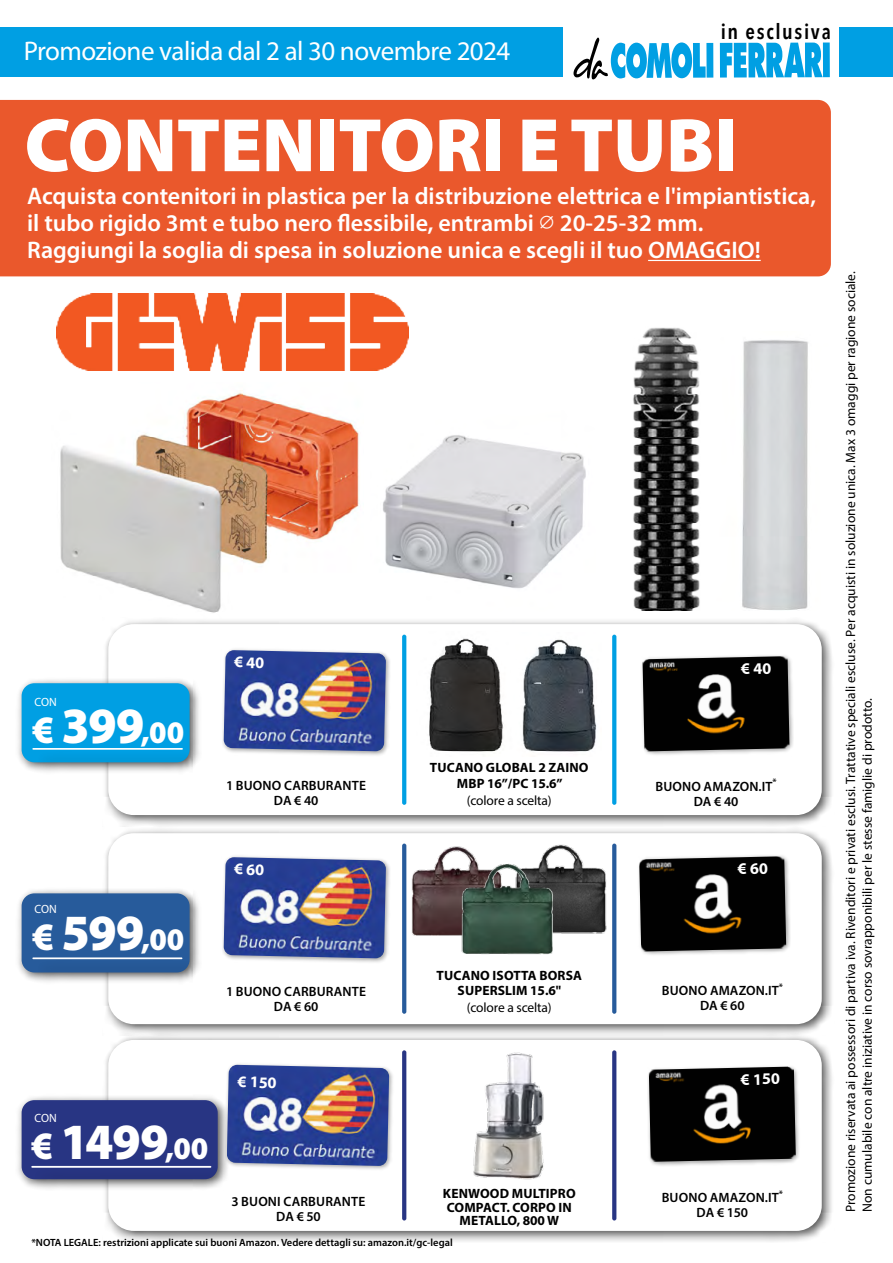
<style>
.page{position:relative;width:893px;height:1263px;background:#fff}
.page>*{position:absolute;margin:0;border:0;box-sizing:border-box;transform-origin:0 0}
.t1{font:900 76.5px "Myriad Pro";letter-spacing:-.005em;color:#fff}
.t2{font:900 51px "Myriad Pro";letter-spacing:-.02em;color:#fff}
.t3{font:27px "Myriad Pro";letter-spacing:-.02em;color:#fff}
.t4{font:600 24px/27px "Myriad Pro";color:#fff}
.t5{font:600 21.15px "Avenir Next Condensed";letter-spacing:.08em;color:#000}
.t6{font:700 16.2px "Myriad Pro";color:#fff}
.t7{font:13.5px/16.5px "Myriad Pro";color:#000}
.t8{font:600 13.5px/15px "Myriad Pro";letter-spacing:.01em;color:#000;text-align:center}
.t9{font:700 13.5px/13.5px "Myriad Pro";letter-spacing:.01em;color:#000;text-align:center}
.t10{font:12px "Myriad Pro";letter-spacing:-.005em;color:#fff}
.t11{font:600 10.5px "Myriad Pro";color:#000}
.s1{font-size:39px}
.s2{font-size:31.5px}
</style>
<div class="page">
<div style="left:0;top:100px;width:831px;height:176px;background:#ea582c"></div>
<hr style="left:648px;top:260px;width:113px;height:1px;background:#fff">
<img style="left:56px;top:293px;width:352px;height:78px">
<img style="left:742px;top:340px;width:66px;height:270px">
<img style="left:633px;top:327px;width:67px;height:283px">
<img style="left:383px;top:435px;width:203px;height:154px">
<img style="left:60px;top:390px;width:300px;height:223px">
<div style="left:102px;top:618px;width:732px;height:209px;background:#000;opacity:.68"></div>
<div style="left:108px;top:624px;width:714px;height:191px;background:#fff;border-radius:26px"></div>
<div style="left:102px;top:827px;width:732px;height:209px;background:#000;opacity:.68"></div>
<div style="left:108px;top:833px;width:714px;height:191px;background:#fff;border-radius:26px"></div>
<div style="left:102px;top:1033px;width:732px;height:210px;background:#000;opacity:.68"></div>
<div style="left:108px;top:1040px;width:714px;height:191px;background:#fff;border-radius:26px"></div>
<div style="left:16px;top:677px;width:186px;height:97px;background:#000;opacity:.68"></div>
<div style="left:22px;top:683px;width:168px;height:79px;background:#009fe3;border-radius:13px"></div>
<div style="left:36px;top:750px;width:165px;height:18px;background:#000;opacity:.2"></div>
<hr style="left:32px;top:748px;width:151px;height:2px;background:#fff">
<div style="left:16px;top:887px;width:186px;height:97px;background:#000;opacity:.68"></div>
<div style="left:22px;top:893px;width:168px;height:79px;background:#275b9b;border-radius:13px"></div>
<div style="left:16px;top:1094px;width:214px;height:97px;background:#000;opacity:.68"></div>
<div style="left:22px;top:1100px;width:196px;height:79px;background:#283583;border-radius:13px"></div>
<svg style="left:402px;top:635px;width:4px;height:170px"></svg>
<svg style="left:402px;top:843px;width:4px;height:171px"></svg>
<svg style="left:402px;top:1050px;width:4px;height:170px"></svg>
<svg style="left:612px;top:635px;width:4px;height:170px"></svg>
<svg style="left:612px;top:843px;width:4px;height:171px"></svg>
<svg style="left:612px;top:1050px;width:4px;height:170px"></svg>
<div style="left:36px;top:959px;width:165px;height:19px;background:#000;opacity:.2"></div>
<hr style="left:32px;top:957px;width:150px;height:2px;background:#fff">
<div style="left:35px;top:1168px;width:195px;height:18px;background:#000;opacity:.2"></div>
<hr style="left:31px;top:1166px;width:180px;height:2px;background:#fff">
<div style="left:222px;top:854px;width:169px;height:110px;background:#000;opacity:.35"></div>
<img style="left:224px;top:857px;width:162px;height:101px">
<div style="left:225px;top:1062px;width:169px;height:109px;background:#000;opacity:.35"></div>
<img style="left:227px;top:1065px;width:162px;height:101px">
<img style="left:429px;top:638px;width:168px;height:114px">
<img style="left:403px;top:843px;width:74px;height:95px">
<img style="left:540px;top:844px;width:67px;height:90px">
<img style="left:458px;top:862px;width:99px;height:93px">
<img style="left:473px;top:1052px;width:71px;height:128px">
<div style="left:640px;top:654px;width:154px;height:102px;background:#000;opacity:.35"></div>
<img style="left:642px;top:656px;width:147px;height:95px">
<div style="left:637px;top:854px;width:154px;height:102px;background:#000;opacity:.35"></div>
<img style="left:639px;top:856px;width:147px;height:95px">
<div style="left:647px;top:1064px;width:154px;height:102px;background:#000;opacity:.35"></div>
<img style="left:649px;top:1066px;width:147px;height:96px">
<div style="left:0;top:28px;width:893px;height:49px;background:#009fe3"></div>
<div style="left:563px;top:21px;width:276px;height:63px;background:#fff"></div>
<div style="left:706px;top:43px;width:7px;height:35px;background:#009fe3"></div>
<svg style="left:720px;top:43px;width:103px;height:35px"></svg>
<div style="left:823px;top:43px;width:7px;height:34px;background:#009fe3"></div>
<svg style="left:573px;top:38px;width:133px;height:41px"></svg>
<div style="left:222px;top:647px;width:169px;height:110px;background:#000;opacity:.35"></div>
<img style="left:224px;top:650px;width:162px;height:101px">
<svg style="left:234px;top:864px;width:30px;height:11px"></svg>
<svg style="left:741px;top:663px;width:30px;height:11px"></svg>
<svg style="left:738px;top:863px;width:30px;height:11px"></svg>
<svg style="left:234px;top:656px;width:30px;height:12px"></svg>
<h3 class="t3" style="left:24px;top:34px;width:488px">Promozione valida dal 2 al 30 novembre 2024</h3>
<h3 class="t5" style="left:721px;top:13px;width:112px">in esclusiva</h3>
<h1 class="t1" style="left:25px;top:94px;width:714px">CONTENITORI E TUBI</h1>
<h3 class="t4" style="left:27px;top:182px;width:790px">Acquista contenitori in plastica per la distribuzione elettrica e l'impiantistica, il tubo rigido 3mt e tubo nero flessibile, entrambi ⌀ 20-25-32 mm.<br>Raggiungi la soglia di spesa in soluzione unica e scegli il tuo OMAGGIO!</h3>
<p class="t10" style="left:35px;top:694px;width:24px">CON</p>
<h2 class="t2" style="left:32px;top:691px;width:153px"><span class="s1">€</span> 399<span class="s2">,00</span></h2>
<p class="t8" style="left:226px;top:777px;width:141px">1 BUONO CARBURANTE<br>DA € 40</p>
<p class="t9" style="left:430px;top:759px;width:160px;line-height:16.2px">TUCANO GLOBAL 2 ZAINO<br>MBP 16”/PC 15.6”</p>
<p class="t7" style="left:467px;top:792px;width:86px">(colore a scelta)</p>
<p class="t8" style="left:655px;top:778px;width:123px">BUONO AMAZON.IT<sup>*<br></sup>DA € 40</p>
<p class="t10" style="left:35px;top:901px;width:24px">CON</p>
<h2 class="t2" style="left:32px;top:898px;width:153px"><span class="s1">€</span> 599<span class="s2">,00</span></h2>
<p class="t8" style="left:226px;top:984px;width:141px">1 BUONO CARBURANTE<br>DA € 60</p>
<p class="t9" style="left:437px;top:967px;width:147px;line-height:15.5px">TUCANO ISOTTA BORSA<br>SUPERSLIM 15.6"</p>
<p class="t7" style="left:467px;top:999px;width:86px">(colore a scelta)</p>
<p class="t8" style="left:662px;top:983px;width:123px">BUONO AMAZON.IT<sup>*<br></sup>DA € 60</p>
<p class="t10" style="left:35px;top:1111px;width:24px">CON</p>
<h2 class="t2" style="left:31px;top:1108px;width:179px"><span class="s1">€</span> 1499<span class="s2">,00</span></h2>
<p class="t6" style="left:238px;top:1071px;width:41px;rotate:1deg">€ 150</p>
<p class="t6" style="left:740px;top:1069px;width:41px;rotate:-1deg">€ 150</p>
<p class="t8" style="left:231px;top:1194px;width:136px">3 BUONI CARBURANTE<br>DA € 50</p>
<p class="t9" style="left:443px;top:1186px;width:134px">KENWOOD MULTIPRO<br>COMPACT. CORPO IN<br>METALLO, 800 W</p>
<p class="t8" style="left:662px;top:1190px;width:123px">BUONO AMAZON.IT<sup>*<br></sup>DA € 150</p>
<p class="t11" style="left:31px;top:1236px;width:423px">*NOTA LEGALE: restrizioni applicate sui buoni Amazon. Vedere dettagli su: amazon.it/gc-legal</p>
<p class="t7" style="left:842px;top:1212px;width:942px;rotate:-90deg">Promozione riservata ai possessori di partiva iva. Rivenditori e privati esclusi. Trattative speciali escluse. Per acquisti in soluzione unica. Max 3 omaggi per ragione sociale.<br>Non cumulabile con altre iniziative in corso sovrapponibili per le stesse famiglie di prodotto.</p>
</div>
